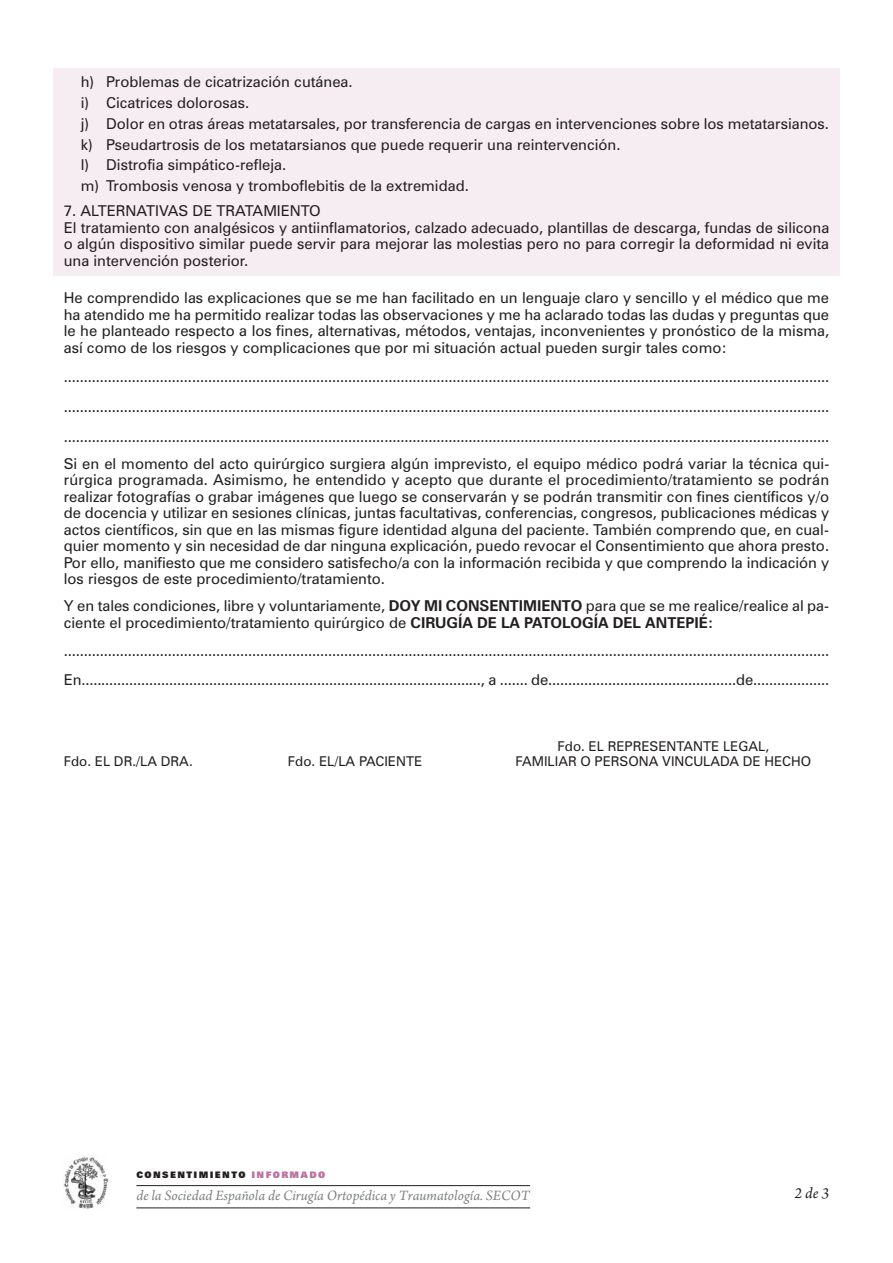
<style>
.page{position:relative;width:893px;height:1263px;background:#fff}
.page>*{position:absolute;margin:0;border:0;box-sizing:border-box;transform-origin:0 0}
.t1{font:italic 16.2px "Arno Pro";color:#231f20}
.t2{font:15px/16.5px "Zurich BT";color:#231f20}
.t3{font:italic 15px "Arno Pro";color:#7e8083}
.t4{font:13.5px "Zurich BT";color:#231f20}
.t5{font:900 9px "Zurich BT";letter-spacing:.15em;color:#231f20}
.s1{font-weight:700}
.s2{color:#bc72a1}
</style>
<div class="page">
<div style="left:53px;top:68px;width:787px;height:208px;background:#f6edf3"></div>
<hr style="left:136px;top:1185px;width:394px;height:1px;background:#231f20">
<hr style="left:136px;top:1207px;width:394px;height:1px;background:#231f20">
<img style="left:64px;top:1156px;width:44px;height:53px">
<p class="t2" style="left:81px;top:73px;width:750px;line-height:20.7px">h) Problemas de cicatrización cutánea.<br>i) Cicatrices dolorosas.<br>j) Dolor en otras áreas metatarsales, por transferencia de cargas en intervenciones sobre los metatarsianos. k) Pseudartrosis de los metatarsianos que puede requerir una reintervención.<br>l) Distrofia simpático-refleja.<br>m) Trombosis venosa y tromboflebitis de la extremidad.</p>
<p class="t2" style="left:64px;top:204px;width:767px">7. ALTERNATIVAS DE TRATAMIENTO<br>El tratamiento con analgésicos y antiinflamatorios, calzado adecuado, plantillas de descarga, fundas de silicona o algún dispositivo similar puede servir para mejorar las molestias pero no para corregir la deformidad ni evita una intervención posterior.</p>
<p class="t2" style="left:64px;top:291px;width:767px;text-align:justify">He comprendido las explicaciones que se me han facilitado en un lenguaje claro y sencillo y el médico que me ha atendido me ha permitido realizar todas las observaciones y me ha aclarado todas las dudas y preguntas que le he planteado respecto a los fines, alternativas, métodos, ventajas, inconvenientes y pronóstico de la misma, así como de los riesgos y complicaciones que por mi situación actual pueden surgir tales como:</p>
<p class="t2" style="left:64px;top:363px;width:767px;line-height:30px;text-align:justify">............................................................................................................................................................................................... ............................................................................................................................................................................................... ...............................................................................................................................................................................................</p>
<p class="t2" style="left:64px;top:456px;width:767px;text-align:justify">Si en el momento del acto quirúrgico surgiera algún imprevisto, el equipo médico podrá variar la técnica qui&shy;rúrgica programada. Asimismo, he entendido y acepto que durante el procedimiento/tratamiento se podrán rea lizar fotografías o grabar imágenes que luego se conservarán y se podrán transmitir con fines científicos y/o de docencia y utilizar en sesiones clínicas, juntas facultativas, conferencias, congresos, publicaciones médicas y actos científicos, sin que en las mismas figure identidad alguna del paciente. También comprendo que, en cual&shy;quier momento y sin necesidad de dar ninguna explicación, puedo revocar el Consentimiento que ahora presto.<br>Por ello, manifiesto que me considero satisfecho/a con la información recibida y que comprendo la indicación y los riesgos de este procedimiento/tratamiento.</p>
<p class="t2" style="left:64px;top:599px;width:767px">Y en tales condiciones, libre y voluntariamente, <span class="s1">DOY MI CONSENTIMIENTO</span> para que se me realice/realice al pa&shy;ciente el procedimiento/tratamiento quirúrgico de <span class="s1">CIRUGÍA DE LA PATOLOGÍA DEL ANTEPIÉ:</span></p>
<p class="t2" style="left:64px;top:638px;width:767px;line-height:28.7px">...............................................................................................................................................................................................<br>En...................................................................................................., a ....... de...............................................de...................</p>
<p class="t4" style="left:557px;top:742px;width:213px">Fdo. EL REPRESENTANTE LEGAL,</p>
<p class="t4" style="left:64px;top:757px;width:131px">Fdo. EL DR./LA DRA.</p>
<p class="t4" style="left:288px;top:757px;width:136px">Fdo. EL/LA PACIENTE</p>
<p class="t4" style="left:515px;top:757px;width:297px">FAMILIAR O PERSONA VINCULADA DE HECHO</p>
<p class="t5" style="left:136px;top:1171px;width:190px">CONSENTIMIENTO <span class="s2">INFORMADO</span></p>
<p class="t3" style="left:136px;top:1189px;width:395px">de la Sociedad Española de Cirugía Ortopédica y Traumatología. SECOT</p>
<p class="t1" style="left:794px;top:1187px;width:36px">2 de 3</p>
</div>
